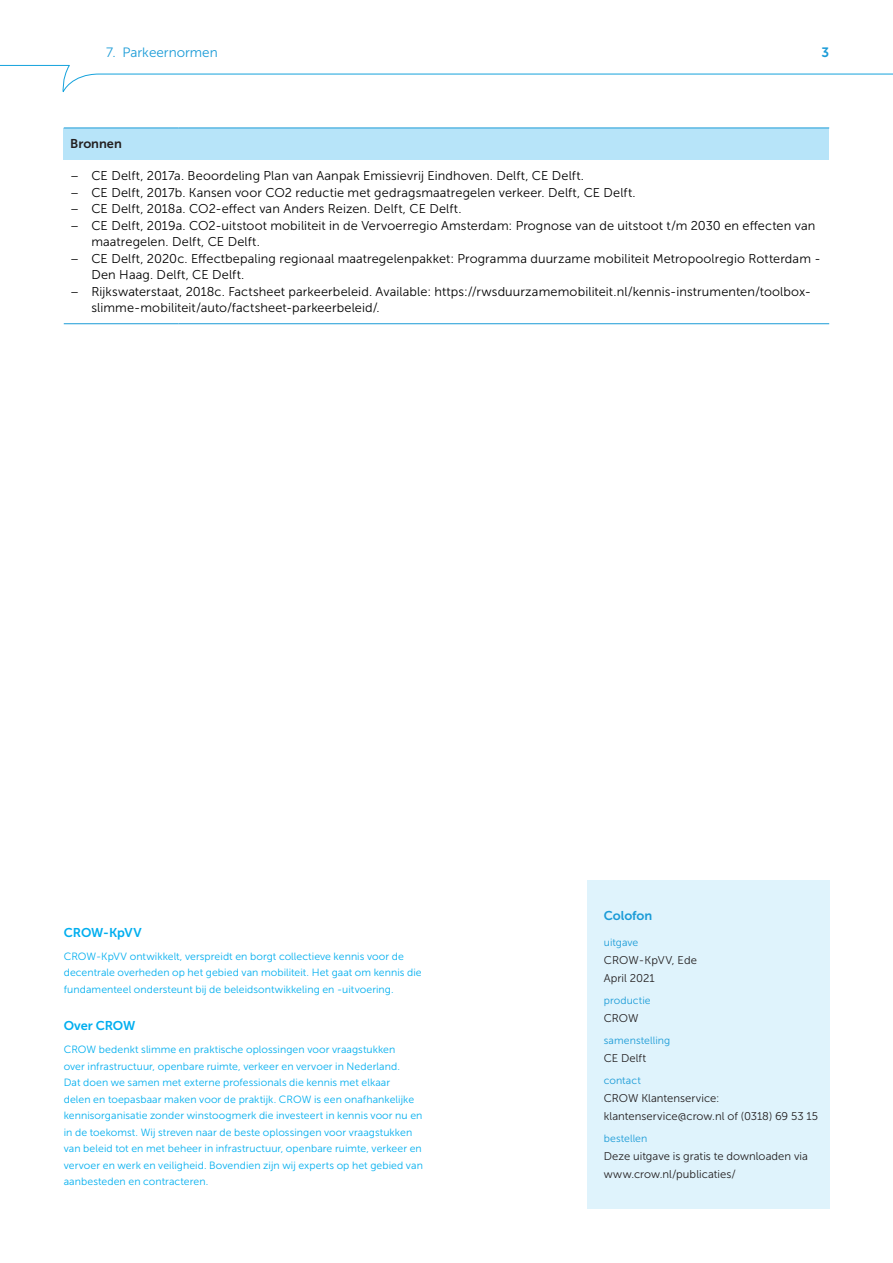
<style>
.page{position:relative;width:893px;height:1263px;background:#fff}
.page>*{position:absolute;margin:0;border:0;box-sizing:border-box;transform-origin:0 0}
.t1{font:13.5px "Museo Sans 300";color:#1a9bd7}
.t2{font:13.5px "Museo Sans 700";color:#1a9bd7}
.t3{font:12.75px/16.5px "Museo Sans 300";letter-spacing:.01em;color:#000}
.t4{font:12.75px "Museo Sans 700";letter-spacing:-.01em;color:#00aeef}
.t5{font:12.75px "Museo Sans 700";color:#231f20}
.t6{font:12.75px "Museo Sans 700";letter-spacing:-.005em;color:#1a9bd7}
.t7{font:11.25px/18px "Museo Sans 300";letter-spacing:.005em;color:#231f20}
.t8{font:10.5px/16.5px "Museo Sans 300";letter-spacing:.005em;color:#00aeef}
.t9{font:10.5px "Museo Sans 300";letter-spacing:.005em;color:#1a9bd7}
</style>
<div class="page">
<svg style="left:0;top:65px;width:893px;height:27px"></svg>
<div style="left:64px;top:128px;width:765px;height:32px;background:#b7e4f9"></div>
<hr style="left:64px;top:323px;width:115px;height:1px;background:#1a9bd7">
<hr style="left:179px;top:323px;width:57px;height:1px;background:#1a9bd7">
<hr style="left:236px;top:323px;width:593px;height:1px;background:#1a9bd7">
<hr style="left:64px;top:128px;width:115px;height:1px;background:#1a9bd7">
<hr style="left:179px;top:128px;width:57px;height:1px;background:#1a9bd7">
<hr style="left:236px;top:128px;width:593px;height:1px;background:#1a9bd7">
<div style="left:587px;top:880px;width:242px;height:329px;background:#dff3fc"></div>
<p class="t1" style="left:106px;top:45px;width:113px">7. Parkeernormen</p>
<p class="t2" style="left:821px;top:45px;width:9px">3</p>
<p class="t5" style="left:70px;top:137px;width:53px">Bronnen</p>
<p class="t3" style="left:70px;top:167px;width:515px">– CE Delft, 2017a. Beoordeling Plan van Aanpak Emissievrij Eindhoven. Delft, CE Delft.</p>
<p class="t3" style="left:70px;top:184px;width:567px">– CE Delft, 2017b. Kansen voor CO2 reductie met gedragsmaatregelen verkeer. Delft, CE Delft.</p>
<p class="t3" style="left:70px;top:200px;width:393px">– CE Delft, 2018a. CO2-effect van Anders Reizen. Delft, CE Delft.</p>
<p class="t3" style="left:91px;top:217px;width:725px;text-indent:-21px">– CE Delft, 2019a. CO2-uitstoot mobiliteit in de Vervoerregio Amsterdam: Prognose van de uitstoot t/m 2030 en effecten van maatregelen. Delft, CE Delft.</p>
<p class="t3" style="left:91px;top:250px;width:731px;text-indent:-21px">– CE Delft, 2020c. Effectbepaling regionaal maatregelenpakket: Programma duurzame mobiliteit Metropoolregio Rotterdam -<br>Den Haag. Delft, CE Delft.</p>
<p class="t3" style="left:91px;top:283px;width:721px;text-indent:-21px">– Rijkswaterstaat, 2018c. Factsheet parkeerbeleid. Available: https://rwsduurzamemobiliteit.nl/kennis-instrumenten/toolbox&shy;slimme-mobiliteit/auto/factsheet-parkeerbeleid/.</p>
<p class="t4" style="left:64px;top:925px;width:79px">CROW-KpVV</p>
<p class="t8" style="left:64px;top:948px;width:359px">CROW-KpVV ontwikkelt, verspreidt en borgt collectieve kennis voor de decentrale overheden op het gebied van mobiliteit. Het gaat om kennis die fundamenteel ondersteunt bij de beleidsontwikkeling en -uitvoering.</p>
<p class="t4" style="left:64px;top:1019px;width:73px">Over CROW</p>
<p class="t8" style="left:64px;top:1041px;width:361px">CROW bedenkt slimme en praktische oplossingen voor vraagstukken<br>over infrastructuur, openbare ruimte, verkeer en vervoer in Nederland.<br>Dat doen we samen met externe professionals die kennis met elkaar<br>delen en toepasbaar maken voor de praktijk. CROW is een onafhankelijke kennisorganisatie zonder winstoogmerk die investeert in kennis voor nu en in de toekomst. Wij streven naar de beste oplossingen voor vraagstukken van beleid tot en met beheer in infrastructuur, openbare ruimte, verkeer en vervoer en werk en veiligheid. Bovendien zijn wij experts op het gebied van aanbesteden en contracteren.</p>
<p class="t6" style="left:604px;top:908px;width:50px">Colofon</p>
<p class="t9" style="left:604px;top:936px;width:36px">uitgave</p>
<p class="t7" style="left:604px;top:951px;width:95px">CROW-KpVV, Ede<br>April 2021</p>
<p class="t9" style="left:604px;top:994px;width:48px">productie</p>
<p class="t7" style="left:604px;top:1009px;width:36px">CROW</p>
<p class="t9" style="left:604px;top:1034px;width:68px">samenstelling</p>
<p class="t7" style="left:604px;top:1049px;width:44px">CE Delft</p>
<p class="t9" style="left:604px;top:1074px;width:39px">contact</p>
<p class="t7" style="left:604px;top:1089px;width:216px">CROW Klantenservice: klantenservice@crow.nl of (0318) 69 53 15</p>
<p class="t9" style="left:604px;top:1132px;width:45px">bestellen</p>
<p class="t7" style="left:604px;top:1147px;width:206px">Deze uitgave is gratis te downloaden via www.crow.nl/publicaties/</p>
</div>
